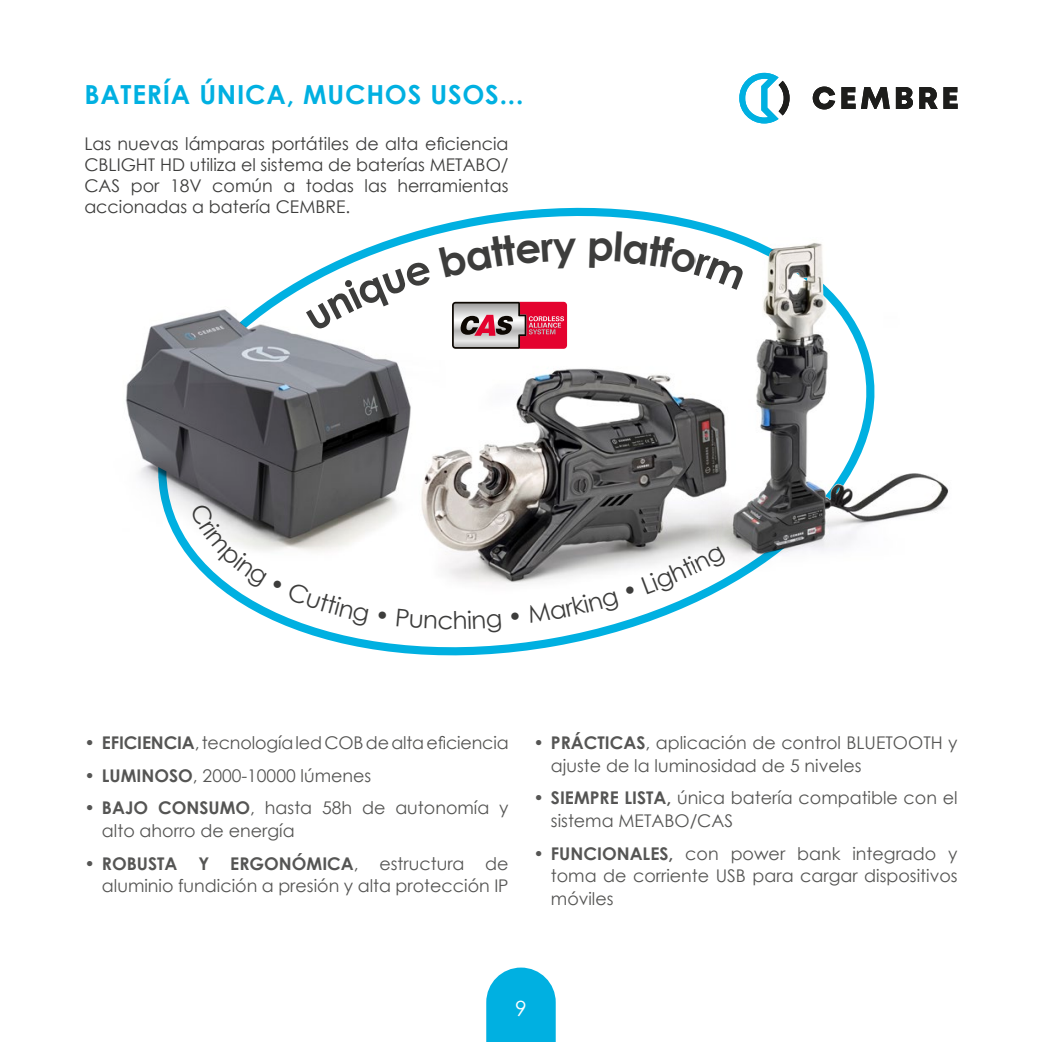
<style>
.page{position:relative;width:1042px;height:1042px;background:#fff}
.page>*{position:absolute;margin:0;border:0;box-sizing:border-box;transform-origin:0 0}
.t1{font:700 26.25px "Century Gothic";letter-spacing:.03em;color:#00b0e1}
.t2{font:21px "Century Gothic";color:#fff}
.t3{font:17.5px/22.8px "Century Gothic";color:#555554}
.t4{font:17.5px/21px "Century Gothic";color:#3d3d3c;text-align:justify}
.s1{font-weight:700}
</style>
<div class="page">
<svg style="left:486px;top:967px;width:70px;height:75px;background:#1db9e4"></svg>
<svg style="left:841px;top:87px;width:14px;height:22px"></svg>
<svg style="left:861px;top:87px;width:29px;height:22px"></svg>
<svg style="left:896px;top:87px;width:17px;height:22px"></svg>
<svg style="left:919px;top:87px;width:18px;height:22px"></svg>
<svg style="left:943px;top:87px;width:14px;height:22px"></svg>
<svg style="left:813px;top:87px;width:22px;height:22px"></svg>
<svg style="left:739px;top:73px;width:50px;height:50px"></svg>
<svg style="left:221px;top:207px;width:532px;height:449px"></svg>
<svg style="left:508px;top:302px;width:59px;height:24px"></svg>
<img style="left:399px;top:326px;width:353px;height:273px">
<img style="left:419px;top:369px;width:277px;height:212px">
<img style="left:125px;top:260px;width:383px;height:314px">
<img style="left:127px;top:310px;width:283px;height:228px">
<img style="left:696px;top:211px;width:253px;height:360px">
<img style="left:733px;top:246px;width:214px;height:307px">
<svg style="left:306px;top:260px;width:126px;height:71px"></svg>
<svg style="left:439px;top:235px;width:138px;height:43px"></svg>
<svg style="left:589px;top:231px;width:156px;height:59px"></svg>
<svg style="left:190px;top:502px;width:77px;height:87px"></svg>
<svg style="left:273px;top:579px;width:96px;height:48px"></svg>
<svg style="left:378px;top:611px;width:8px;height:8px"></svg>
<svg style="left:396px;top:608px;width:105px;height:25px"></svg>
<svg style="left:511px;top:612px;width:8px;height:8px"></svg>
<svg style="left:528px;top:586px;width:106px;height:37px"></svg>
<svg style="left:641px;top:546px;width:86px;height:48px"></svg>
<h1 class="t1" style="left:84px;top:75px;width:440px">BATERÍA ÚNICA, MUCHOS USOS...</h1>
<p class="t4" style="left:84px;top:133px;width:426px">Las nuevas lámparas portátiles de alta eficiencia CBLIGHT HD utiliza el sistema de baterías METABO/ CAS por 18V común a todas las herramientas accionadas a batería CEMBRE.</p>
<p class="t3" style="left:84px;top:731px;width:426px">• <span class="s1">EFICIENCIA</span>, tecnología led COB de alta eficiencia</p>
<p class="t3" style="left:84px;top:763px;width:288px">• <span class="s1">LUMINOSO</span>, 2000-10000 lúmenes</p>
<p class="t3" style="left:102px;top:796px;width:408px;text-indent:-18px">• <span class="s1">BAJO CONSUMO</span>, hasta 58h de autonomía y alto ahorro de energía</p>
<p class="t3" style="left:84px;top:851px;width:426px;text-align:right">• <span class="s1">ROBUSTA Y ERGONÓMICA</span>, estructura de aluminio fundición a presión y alta protección IP</p>
<p class="t3" style="left:551px;top:731px;width:408px;text-indent:-18px">• <span class="s1">PRÁCTICAS</span>, aplicación de control BLUETOOTH y ajuste de la luminosidad de 5 niveles</p>
<p class="t3" style="left:551px;top:786px;width:408px;text-indent:-18px">• <span class="s1">SIEMPRE LISTA,</span> única batería compatible con el sistema METABO/CAS</p>
<p class="t3" style="left:551px;top:842px;width:408px;text-align:justify;text-indent:-18px">• <span class="s1">FUNCIONALES,</span> con power bank integrado y toma de corriente USB para cargar dispositivos móviles</p>
<p class="t2" style="left:515px;top:993px;width:13px">9</p>
</div>
